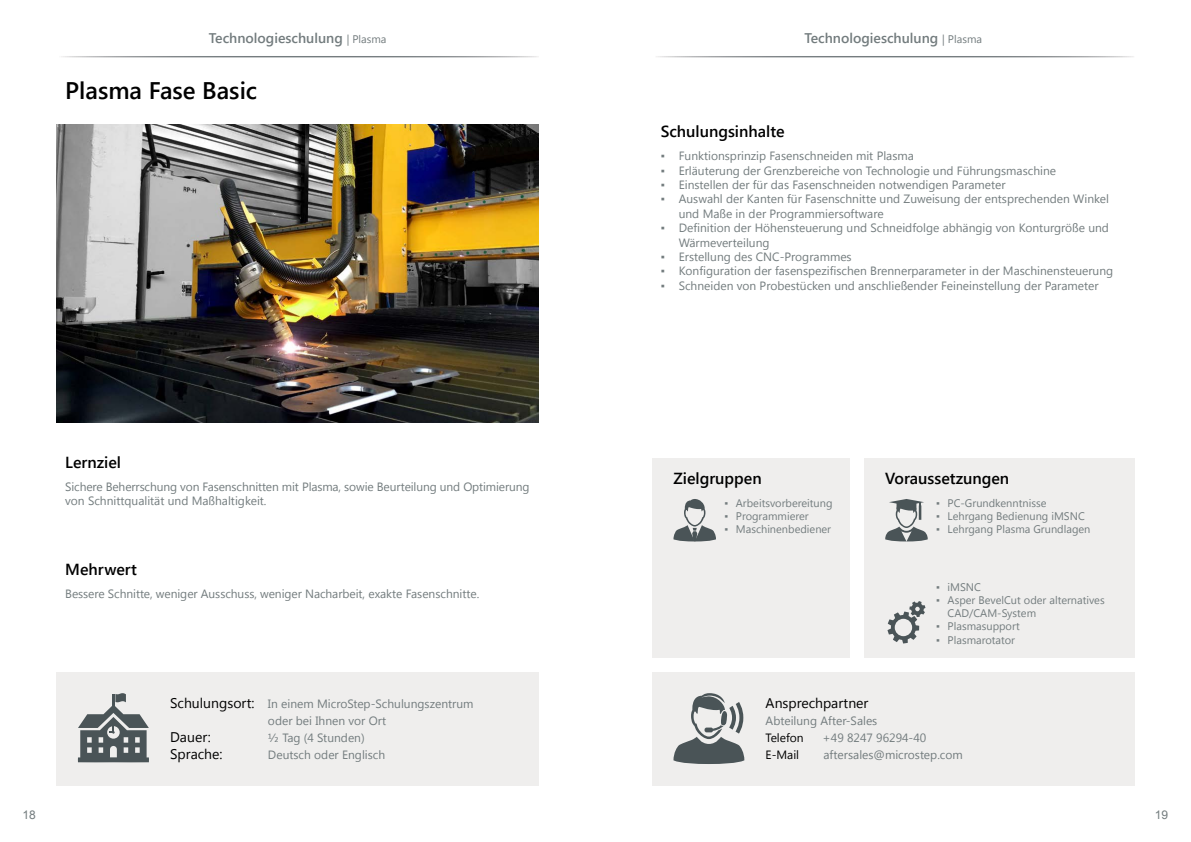
<style>
.page{position:relative;width:1191px;height:842px;background:#fff}
.page>*{position:absolute;margin:0;border:0;box-sizing:border-box;transform-origin:0 0}
.t1{font:600 24px "Segoe UI";color:#000}
.t2{font:600 16px "Segoe UI";color:#000}
.t3{font:600 14px "Segoe UI";color:#737c7e}
.t4{font:14px "Segoe UI";color:#000}
.t5{font:12px/14.4px "Segoe UI";color:#737c7e}
.t6{font:12px "Segoe UI";color:#000}
.t7{font:12px "Arial";color:#737c7e}
.t8{font:11px/13.2px "Segoe UI";color:#737c7e}
.s1{font-weight:400;font-size:11px}
.s2{font-size:14px;color:#000}
</style>
<div class="page">
<div style="left:57px;top:672px;width:482px;height:113px;background:#efeeed"></div>
<div style="left:652px;top:672px;width:482px;height:113px;background:#efeeed"></div>
<div style="left:864px;top:458px;width:270px;height:200px;background:#efeeed"></div>
<div style="left:652px;top:458px;width:197px;height:200px;background:#efeeed"></div>
<svg style="left:78px;top:693px;width:71px;height:69px"></svg>
<svg style="left:885px;top:499px;width:42px;height:42px"></svg>
<svg style="left:673px;top:499px;width:43px;height:42px"></svg>
<svg style="left:673px;top:693px;width:71px;height:71px"></svg>
<svg style="left:656px;top:56px;width:478px;height:1px"></svg>
<svg style="left:61px;top:56px;width:478px;height:1px"></svg>
<img style="left:57px;top:125px;width:482px;height:297px">
<svg style="left:887px;top:601px;width:38px;height:42px"></svg>
<p class="t3" style="left:209px;top:24px;width:179px">Technologieschulung <span class="s1">| Plasma</span></p>
<h1 class="t1" style="left:65px;top:68px;width:193px">Plasma Fase Basic</h1>
<h2 class="t2" style="left:65px;top:447px;width:57px">Lernziel</h2>
<p class="t5" style="left:65px;top:479px;width:466px">Sichere Beherrschung von Fasenschnitten mit Plasma, sowie Beurteilung und Optimierung von Schnittqualität und Maßhaltigkeit.</p>
<h2 class="t2" style="left:65px;top:554px;width:73px">Mehrwert</h2>
<p class="t5" style="left:65px;top:586px;width:416px">Bessere Schnitte, weniger Ausschuss, weniger Nacharbeit, exakte Fasenschnitte.</p>
<p class="t5" style="left:268px;top:695px;width:207px;line-height:17px;text-indent:-98px"><span class="s2">Schulungsort:</span> In einem MicroStep-Schulungszentrum oder bei Ihnen vor Ort</p>
<p class="t4" style="left:170px;top:727px;width:42px">Dauer:</p>
<p class="t5" style="left:268px;top:730px;width:98px">½ Tag (4 Stunden)</p>
<p class="t4" style="left:170px;top:744px;width:54px">Sprache:</p>
<p class="t5" style="left:268px;top:747px;width:119px">Deutsch oder Englisch</p>
<p class="t3" style="left:804px;top:24px;width:179px">Technologieschulung <span class="s1">| Plasma</span></p>
<h2 class="t2" style="left:660px;top:117px;width:125px">Schulungsinhalte</h2>
<p class="t5" style="left:660px;top:148px;width:255px">▪ Funktionsprinzip Fasenschneiden mit Plasma</p>
<p class="t5" style="left:660px;top:163px;width:397px">▪ Erläuterung der Grenzbereiche von Technologie und Führungsmaschine</p>
<p class="t5" style="left:660px;top:177px;width:346px">▪ Einstellen der für das Fasenschneiden notwendigen Parameter</p>
<p class="t5" style="left:678px;top:191px;width:432px;text-indent:-18px">▪ Auswahl der Kanten für Fasenschnitte und Zuweisung der entsprechenden Winkel und Maße in der Programmiersoftware</p>
<p class="t5" style="left:678px;top:220px;width:432px;text-indent:-18px">▪ Definition der Höhensteuerung und Schneidfolge abhängig von Konturgröße und<br>Wärmeverteilung</p>
<p class="t5" style="left:660px;top:249px;width:192px">▪ Erstellung des CNC-Programmes</p>
<p class="t5" style="left:660px;top:263px;width:454px">▪ Konfiguration der fasenspezifischen Brennerparameter in der Maschinensteuerung</p>
<p class="t5" style="left:660px;top:278px;width:439px">▪ Schneiden von Probestücken und anschließender Feineinstellung der Parameter</p>
<h2 class="t2" style="left:673px;top:463px;width:90px">Zielgruppen</h2>
<h2 class="t2" style="left:885px;top:463px;width:126px">Voraussetzungen</h2>
<p class="t8" style="left:724px;top:496px;width:109px">▪ Arbeitsvorbereitung</p>
<p class="t8" style="left:724px;top:509px;width:86px">▪ Programmierer</p>
<p class="t8" style="left:724px;top:522px;width:108px">▪ Maschinenbediener</p>
<p class="t8" style="left:936px;top:496px;width:112px">▪ PC-Grundkenntnisse</p>
<p class="t8" style="left:936px;top:509px;width:150px">▪ Lehrgang Bedienung iMSNC</p>
<p class="t8" style="left:936px;top:522px;width:156px">▪ Lehrgang Plasma Grundlagen</p>
<p class="t8" style="left:936px;top:580px;width:46px">▪ iMSNC</p>
<p class="t8" style="left:947px;top:593px;width:159px;text-indent:-11px">▪ Asper BevelCut oder alternatives<br>CAD/CAM-System</p>
<p class="t8" style="left:936px;top:619px;width:85px">▪ Plasmasupport</p>
<p class="t8" style="left:936px;top:632px;width:80px">▪ Plasmarotator</p>
<p class="t4" style="left:765px;top:693px;width:104px">Ansprechpartner</p>
<p class="t5" style="left:765px;top:713px;width:113px">Abteilung After-Sales</p>
<p class="t6" style="left:765px;top:730px;width:40px">Telefon</p>
<p class="t5" style="left:822px;top:730px;width:105px">+49 8247 96294-40</p>
<p class="t6" style="left:765px;top:747px;width:35px">E-Mail</p>
<p class="t5" style="left:823px;top:747px;width:141px">aftersales@microstep.com</p>
<p class="t7" style="left:22px;top:807px;width:15px">18</p>
<p class="t7" style="left:1154px;top:807px;width:15px">19</p>
</div>
